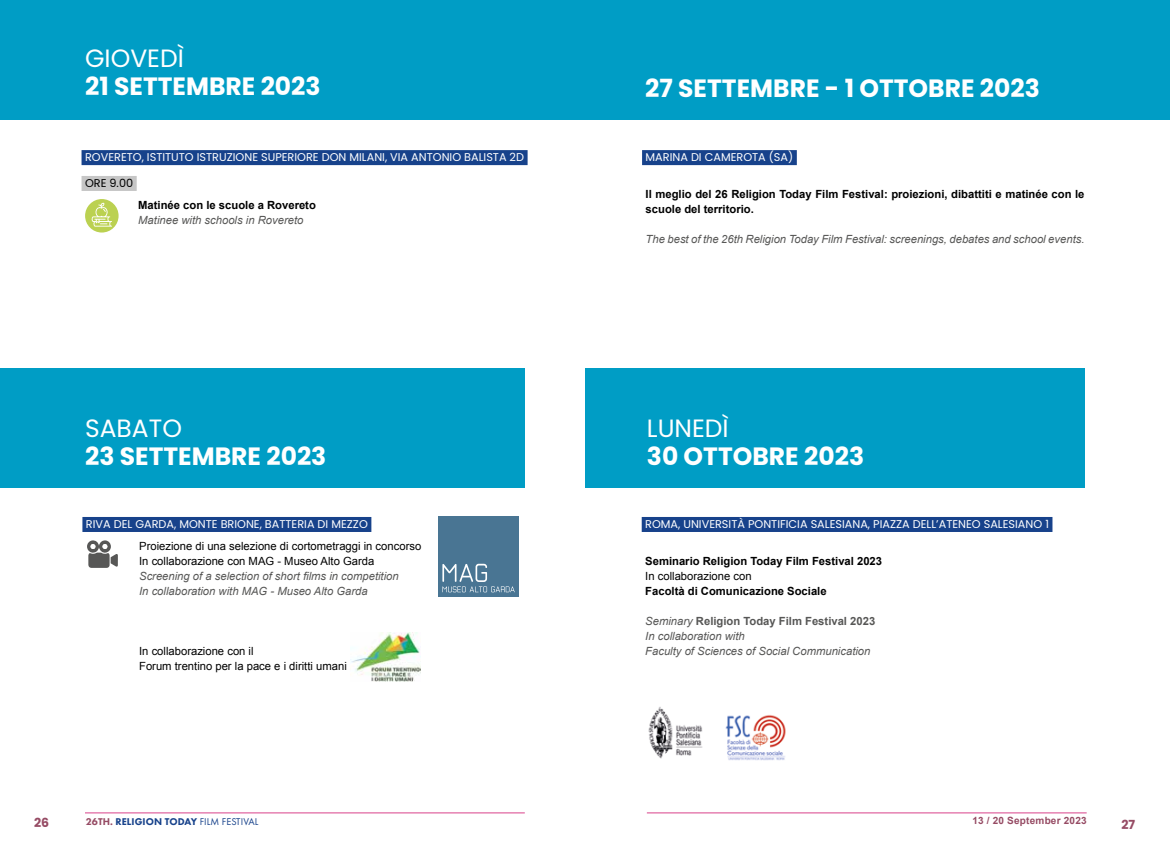
<style>
.page{position:relative;width:1170px;height:851px;background:#fff}
.page>*{position:absolute;margin:0;border:0;box-sizing:border-box;transform-origin:0 0}
.t1{font:700 25px "Poppins";color:#fff}
.t2{font:25px "Poppins";color:#fff}
.t3{font:700 12.5px "Poppins";color:#964b64}
.t4{font:italic 11.25px/15px "Arial";color:#575756}
.t5{font:11.25px "Poppins";color:#fff}
.t6{font:700 11.25px/15px "Arial";color:#000}
.t7{font:11.25px/15px "Arial";color:#000}
.t8{font:11.25px "Poppins";color:#000}
.t9{font:800 10.12px "Futura PT";letter-spacing:.01em;color:#17428b}
.t10{font:700 10px "Arial";letter-spacing:.02em;color:#964b64}
.s1{font-weight:700;font-style:normal}
.s2{color:#964b64}
.s3{font-weight:400}
</style>
<div class="page">
<hr style="left:646px;top:812px;width:440px;height:1px;background:#e167a2">
<hr style="left:85px;top:812px;width:439px;height:1px;background:#e167a2">
<div style="left:0;top:0;width:1169px;height:119px;background:#009dc5"></div>
<img style="left:648px;top:707px;width:55px;height:52px">
<img style="left:725px;top:715px;width:61px;height:46px">
<div style="left:81px;top:150px;width:446px;height:15px;background:#17428b"></div>
<div style="left:81px;top:176px;width:56px;height:15px;background:#c6c6c6"></div>
<div style="left:85px;top:199px;width:34px;height:33px;background:#bbd151;border-radius:50%"></div>
<svg style="left:91px;top:202px;width:21px;height:25px"></svg>
<div style="left:82px;top:517px;width:289px;height:15px;background:#17428b"></div>
<svg style="left:87px;top:540px;width:31px;height:28px"></svg>
<img style="left:350px;top:632px;width:70px;height:49px">
<div style="left:0;top:368px;width:524px;height:120px;background:#009dc5"></div>
<div style="left:642px;top:150px;width:154px;height:15px;background:#17428b"></div>
<div style="left:585px;top:368px;width:499px;height:120px;background:#009dc5"></div>
<div style="left:438px;top:515px;width:81px;height:81px;background:#497593"></div>
<svg style="left:442px;top:563px;width:72px;height:29px"></svg>
<div style="left:641px;top:517px;width:411px;height:15px;background:#17428b"></div>
<h1 class="t2" style="left:85px;top:44px;width:100px">GIOVEDÌ</h1>
<h1 class="t1" style="left:85px;top:71px;width:237px">21 SETTEMBRE 2023</h1>
<p class="t5" style="left:85px;top:150px;width:440px">ROVERETO, ISTITUTO ISTRUZIONE SUPERIORE DON MILANI, VIA ANTONIO BALISTA 2D</p>
<p class="t8" style="left:85px;top:176px;width:50px">ORE 9.00</p>
<p class="t6" style="left:138px;top:197px;width:179px">Matinée con le scuole a Rovereto</p>
<p class="t4" style="left:138px;top:212px;width:167px">Matinee with schools in Rovereto</p>
<h1 class="t2" style="left:85px;top:414px;width:98px">SABATO</h1>
<h1 class="t1" style="left:85px;top:441px;width:243px">23 SETTEMBRE 2023</h1>
<p class="t5" style="left:86px;top:517px;width:283px">RIVA DEL GARDA, MONTE BRIONE, BATTERIA DI MEZZO</p>
<p class="t7" style="left:139px;top:538px;width:283px">Proiezione di una selezione di cortometraggi in concorso<br>In collaborazione con MAG - Museo Alto Garda</p>
<p class="t4" style="left:139px;top:568px;width:261px">Screening of a selection of short films in competition<br>In collaboration with MAG - Museo Alto Garda</p>
<p class="t7" style="left:139px;top:643px;width:209px">In collaborazione con il<br>Forum trentino per la pace e i diritti umani</p>
<h1 class="t1" style="left:645px;top:73px;width:396px">27 SETTEMBRE - 1 OTTOBRE 2023</h1>
<p class="t5" style="left:645px;top:150px;width:149px">MARINA DI CAMEROTA (SA)</p>
<p class="t6" style="left:645px;top:187px;width:440px">Il meglio del 26 Religion Today Film Festival: proiezioni, dibattiti e matinée con le scuole del territorio.</p>
<p class="t4" style="left:645px;top:231px;width:440px">The best of the 26th Religion Today Film Festival: screenings, debates and school events.</p>
<h1 class="t2" style="left:646px;top:414px;width:83px">LUNEDÌ</h1>
<h1 class="t1" style="left:646px;top:441px;width:219px">30 OTTOBRE 2023</h1>
<p class="t5" style="left:645px;top:517px;width:405px">ROMA, UNIVERSITÀ PONTIFICIA SALESIANA, PIAZZA DELL’ATENEO SALESIANO 1</p>
<p class="t6" style="left:645px;top:553px;width:238px">Seminario Religion Today Film Festival 2023</p>
<p class="t7" style="left:645px;top:568px;width:108px">In collaborazione con</p>
<p class="t6" style="left:645px;top:583px;width:183px">Facoltà di Comunicazione Sociale</p>
<p class="t4" style="left:645px;top:613px;width:231px">Seminary <span class="s1">Religion Today Film Festival 2023<br></span>In collaboration with<br>Faculty of Sciences of Social Communication</p>
<p class="t3" style="left:34px;top:815px;width:17px">26</p>
<p class="t9" style="left:86px;top:814px;width:174px"><span class="s2">26TH.</span> RELIGION TODAY <span class="s3">FILM FESTIVAL</span></p>
<p class="t10" style="left:972px;top:813px;width:116px">13 / 20 September 2023</p>
<p class="t3" style="left:1121px;top:816px;width:15px">27</p>
</div>
